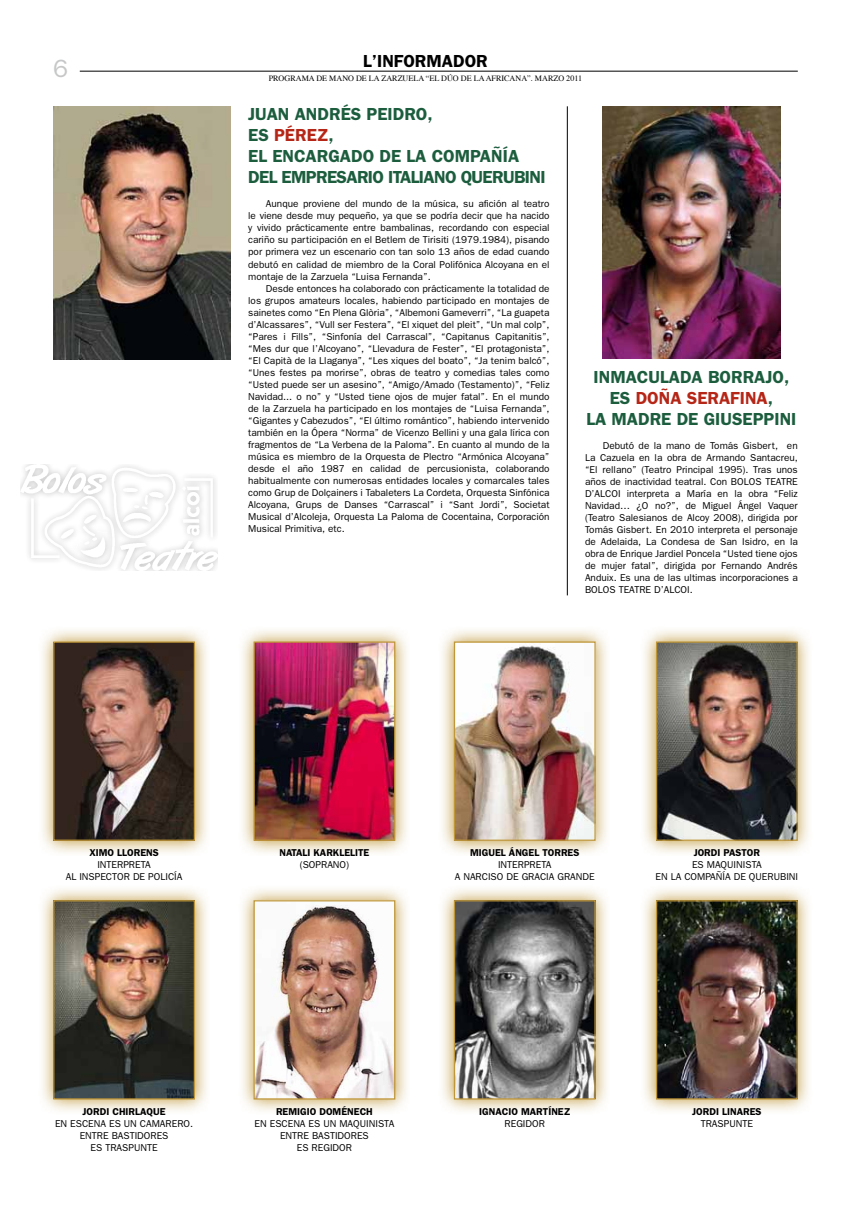
<style>
.page{position:relative;width:851px;height:1205px;background:#fff}
.page>*{position:absolute;margin:0;border:0;box-sizing:border-box;transform-origin:0 0}
.t1{font:25px "Franklin Gothic";color:#c6c7c8}
.t2{font:600 17.5px/21px "Franklin Gothic";color:#1c5d3e}
.t3{font:600 17.5px "Franklin Gothic";color:#b62617}
.t4{font:600 17.5px "Franklin Gothic";color:#000}
.t5{font:10px/12px "Franklin Gothic";color:#000;text-align:justify}
.t6{font:600 10px "Franklin Gothic";color:#000}
.t7{font:8.12px "Times";color:#000}
.s1{color:#b62617}
.s2{color:#1c5d3e}
</style>
<div class="page">
<hr style="left:80px;top:71px;width:717px;height:1px;background:#000">
<img style="left:53px;top:106px;width:177px;height:253px">
<img style="left:602px;top:106px;width:178px;height:252px">
<svg style="left:42px;top:630px;width:165px;height:223px;background:#f0e6d1"></svg>
<img style="left:55px;top:643px;width:138px;height:196px">
<div style="left:53px;top:641px;width:142px;height:200px;border:1px solid #bf9638"></div>
<svg style="left:42px;top:889px;width:165px;height:222px;background:#efe6d0"></svg>
<img style="left:55px;top:902px;width:138px;height:195px">
<div style="left:53px;top:900px;width:142px;height:199px;border:1px solid #bf9638"></div>
<svg style="left:242px;top:630px;width:165px;height:223px;background:#efe6d0"></svg>
<img style="left:255px;top:643px;width:138px;height:196px">
<div style="left:253px;top:641px;width:142px;height:200px;border:1px solid #bf9638"></div>
<svg style="left:242px;top:889px;width:165px;height:222px;background:#efe5cf"></svg>
<img style="left:255px;top:902px;width:138px;height:195px">
<div style="left:253px;top:900px;width:142px;height:199px;border:1px solid #bf9638"></div>
<svg style="left:442px;top:630px;width:165px;height:223px;background:#efe5cf"></svg>
<img style="left:456px;top:643px;width:137px;height:196px">
<div style="left:454px;top:641px;width:141px;height:200px;border:1px solid #bf9638"></div>
<svg style="left:442px;top:889px;width:165px;height:222px;background:#efe5ce"></svg>
<img style="left:456px;top:902px;width:137px;height:195px">
<div style="left:454px;top:900px;width:141px;height:199px;border:1px solid #bf9638"></div>
<svg style="left:644px;top:630px;width:165px;height:223px;background:#efe6d0"></svg>
<img style="left:658px;top:643px;width:137px;height:196px">
<div style="left:656px;top:641px;width:141px;height:200px;border:1px solid #bf9638"></div>
<svg style="left:644px;top:889px;width:165px;height:222px;background:#efe5cf"></svg>
<img style="left:658px;top:902px;width:137px;height:195px">
<div style="left:656px;top:900px;width:141px;height:199px;border:1px solid #bf9638"></div>
<hr style="left:567px;top:106px;width:1px;height:489px;background:#000">
<img style="left:20px;top:464px;width:198px;height:106px">
<h1 class="t1" style="left:53px;top:54px;width:16px">6</h1>
<h2 class="t4" style="left:363px;top:51px;width:126px">L’INFORMADOR</h2>
<p class="t7" style="left:269px;top:71px;width:315px">PROGRAMA DE MANO DE LA ZARZUELA “EL DÚO DE LA AFRICANA”. MARZO 2011</p>
<h2 class="t2" style="left:248px;top:103px;width:59px">JUAN ANDR</h2>
<h2 class="t2" style="left:340px;top:103px;width:58px">ÉS PEIDRO</h2>
<h2 class="t2" style="left:427px;top:103px;width:7px">,</h2>
<h2 class="t2" style="left:248px;top:124px;width:104px">ES <span class="s1">PÉREZ</span>,<br>EL ENCARGADO</h2>
<h2 class="t2" style="left:379px;top:145px;width:141px">DE LA COM PAÑÍA</h2>
<h2 class="t2" style="left:248px;top:166px;width:109px">DEL EMPRESARIO</h2>
<h2 class="t2" style="left:388px;top:166px;width:41px">ITALIANO</h2>
<h2 class="t2" style="left:460px;top:166px;width:72px">QUERUBINI</h2>
<p class="t5" style="left:248px;top:198px;width:303px;text-indent:18px">Aunque proviene del mundo de la música, su afición al teatro le viene desde muy pequeño, ya que se podría decir que ha nacido y vivido prácticamente entre bambalinas, recordando con especial cariño su participación en el Betlem de Tirisiti (1979.1984), pisando por primera vez un escenario con tan solo 13 años de edad cuando debutó en calidad de miembro de la Coral Polifónica Alcoyana en el montaje de la Zarzuela “Luisa Fernanda”.</p>
<p class="t5" style="left:248px;top:282px;width:303px;text-indent:18px">Desde entonces ha colaborado con prácticamente la totalidad de los grupos amateurs locales, habiendo participado en montajes de sainetes como “En Plena Glòria”, “Albemoni Gameverri”, “La guapeta d’Alcassares”, “Vull ser Festera”, “El xiquet del pleit”, “Un mal colp”, “Pares i Fills”, “Sinfonía del Carrascal”, “Capitanus Capitanitis”, “Mes dur que l’Alcoyano”, “Llevadura de Fester”, “El protagonista”, “El Capità de la Llaganya”, “Les xiques del boato”, “Ja tenim balcó”, “Unes festes pa morirse”, obras de teatro y comedias tales como “Usted puede ser un asesino”, “Amigo/Amado (Testamento)”, “Feliz Navidad... o no” y “Usted tiene ojos de mujer fatal”. En el mundo de la Zarzuela ha participado en los montajes de “Luisa Fernanda”, “Gigantes y Cabezudos”, “El último romántico”, habiendo intervenido también en la Ópera “Norma” de Vicenzo Bellini y una gala lírica con fragmentos de “La Verbena de la Paloma”. En cuanto al mundo de la música es miembro de la Orquesta de Plectro “Armónica Alcoyana” desde el año 1987 en calidad de percusionista, colaborando habitualmente con numerosas entidades locales y comarcales tales como Grup de Dolçainers i Tabaleters La Cordeta, Orquesta Sinfónica Alcoyana, Grups de Danses “Carrascal” i “Sant Jordi”, Societat Musical d’Alcoleja, Orquesta La Paloma de Cocentaina, Corporación Musical Primitiva, etc.</p>
<h2 class="t2" style="left:593px;top:366px;width:12px">INMA</h2>
<h2 class="t2" style="left:637px;top:366px;width:45px">CULADA</h2>
<h2 class="t2" style="left:708px;top:366px;width:24px">BORRA</h2>
<h2 class="t2" style="left:765px;top:366px;width:25px">JO,</h2>
<h2 class="t3" style="left:609px;top:387px;width:109px"><span class="s2">ES</span> DOÑA SERAFINA</h2>
<h2 class="t2" style="left:767px;top:387px;width:7px">,</h2>
<h2 class="t2" style="left:586px;top:408px;width:39px">LA MADR</h2>
<h2 class="t2" style="left:661px;top:408px;width:121px">E DE GIUSEPPINI</h2>
<p class="t5" style="left:585px;top:439px;width:214px;text-indent:18px">Debutó de la mano de Tomás Gisbert, en La Cazuela en la obra de Armando Santacreu, “El rellano” (Teatro Principal 1995). Tras unos años de inactividad teatral. Con BOLOS TEATRE D’ALCOI interpreta a María en la obra “Feliz Navidad… ¿O no?”, de Miguel Ángel Vaquer (Teatro Salesianos de Alcoy 2008), dirigida por Tomás Gisbert. En 2010 interpreta el personaje de Adelaida, La Condesa de San Isidro, en la obra de Enrique Jardiel Poncela “Usted tiene ojos de mujer fatal”, dirigida por Fernando Andrés Anduix. Es una de las ultimas incorporaciones a BOLOS TEATRE D’ALCOI.</p>
<p class="t6" style="left:89px;top:846px;width:14px">XIMO</p>
<p class="t6" style="left:117px;top:846px;width:43px">LLORENS</p>
<p class="t5" style="left:66px;top:858px;width:118px;text-align:center">INTERPRETA<br>AL INSPECTOR DE POLICÍA</p>
<p class="t6" style="left:279px;top:846px;width:91px">NATALI KARKLELITE</p>
<p class="t5" style="left:300px;top:858px;width:51px">(SOPRANO)</p>
<p class="t6" style="left:470px;top:846px;width:85px">MIGUEL ÁNGEL TORR</p>
<p class="t6" style="left:567px;top:846px;width:13px">ES</p>
<p class="t5" style="left:455px;top:858px;width:141px;text-align:center">INTERPRETA<br>A NARCISO DE GRACIA GRANDE</p>
<p class="t6" style="left:693px;top:846px;width:11px">JORDI</p>
<p class="t6" style="left:723px;top:846px;width:31px">PASTOR</p>
<p class="t5" style="left:655px;top:858px;width:144px;text-align:center">ES MAQUINISTA<br>EN LA COMPAÑÍA DE QUERUBINI</p>
<p class="t6" style="left:83px;top:1105px;width:11px">JORDI</p>
<p class="t6" style="left:112px;top:1105px;width:55px">CHIRLAQUE</p>
<p class="t5" style="left:55px;top:1117px;width:23px">En escena</p>
<p class="t5" style="left:109px;top:1117px;width:38px">esuncamarero</p>
<p class="t5" style="left:190px;top:1117px;width:4px">.</p>
<p class="t5" style="left:80px;top:1129px;width:13px">Entre</p>
<p class="t5" style="left:112px;top:1129px;width:7px">bastidores</p>
<p class="t5" style="left:91px;top:1141px;width:22px">es traspunte</p>
<p class="t6" style="left:276px;top:1105px;width:52px">REMIGIO DOM</p>
<p class="t6" style="left:341px;top:1105px;width:33px">ÉNECH</p>
<p class="t5" style="left:254px;top:1117px;width:23px">En escena</p>
<p class="t5" style="left:308px;top:1117px;width:38px">esunmaquinista</p>
<p class="t5" style="left:280px;top:1129px;width:13px">Entre</p>
<p class="t5" style="left:297px;top:1129px;width:57px;text-indent:15px">bastidores<br>es REGIDOR</p>
<p class="t6" style="left:479px;top:1105px;width:50px">IGNACIO MAR</p>
<p class="t6" style="left:543px;top:1105px;width:29px">TÍNEZ</p>
<p class="t5" style="left:504px;top:1117px;width:13px">Regidor</p>
<p class="t6" style="left:692px;top:1105px;width:11px">JORDI</p>
<p class="t6" style="left:722px;top:1105px;width:12px">LINAR</p>
<p class="t6" style="left:749px;top:1105px;width:13px">ES</p>
<p class="t5" style="left:700px;top:1117px;width:12px">Traspunte</p>
</div>
